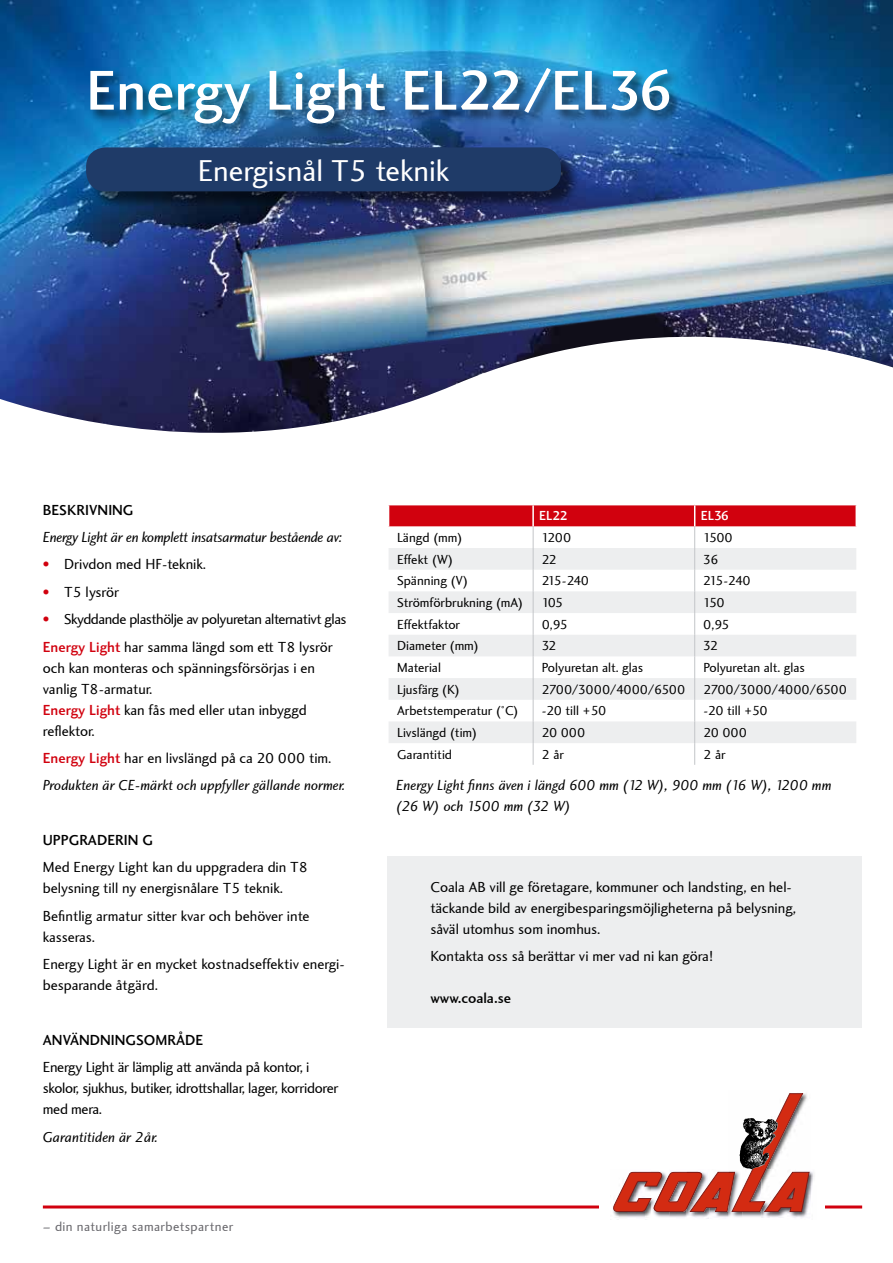
<style>
.page{position:relative;width:893px;height:1263px;background:#fff}
.page>*{position:absolute;margin:0;border:0;box-sizing:border-box;transform-origin:0 0}
.t1{font:500 58.05px "Charlotte Sans";color:#fff}
.t2{font:31.05px "Charlotte Sans";color:#fff}
.t3{font:15px/21px "Charlotte Sans";color:#000}
.t4{font:italic 15px/27.3px "Charlotte Sans";color:#000}
.t5{font:15px/21px "Charlotte Sans";letter-spacing:-.02em;color:#000}
.t6{font:15px/27.3px "Charlotte Sans";letter-spacing:-.03em;color:#000}
.t7{font:500 15px "Charlotte Sans";color:#000}
.t8{font:italic 15px "Charlotte Sans";letter-spacing:-.02em;color:#000}
.t9{font:13.5px "Charlotte Sans";color:#000}
.t10{font:13.5px "Charlotte Sans";letter-spacing:-.03em;color:#000}
.t11{font:13.5px "Charlotte Sans";letter-spacing:.03em;color:#68676c}
.t12{font:500 13.5px "Charlotte Sans";color:#fff}
.s1{color:#d1010e}
.s2{font-weight:500;color:#d1010e}
.s3{font-weight:500;font-style:normal;color:#d1010e}
.s4{font-style:normal}
</style>
<div class="page">
<div style="left:388px;top:856px;width:474px;height:171px;background:#edeeef"></div>
<img style="left:0;top:0;width:893px;height:433px">
<hr style="left:43px;top:1205px;width:819px;height:3px;background:#d1010e">
<div style="left:600px;top:1090px;width:225px;height:129px;background:#fff"></div>
<img style="left:613px;top:1212px;width:129px;height:6px">
<img style="left:651px;top:1212px;width:18px;height:6px">
<img style="left:687px;top:1212px;width:22px;height:7px">
<img style="left:742px;top:1212px;width:19px;height:5px">
<img style="left:761px;top:1171px;width:53px;height:47px">
<svg style="left:613px;top:1093px;width:197px;height:119px"></svg>
<div style="left:89px;top:67px;width:594px;height:70px;background:#000;opacity:.6"></div>
<div style="left:88px;top:150px;width:492px;height:60px;background:#000;opacity:.6"></div>
<div style="left:86px;top:147px;width:475px;height:44px;background:#1f3b68;border-radius:20px"></div>
<img style="left:202px;top:56px;width:691px;height:377px">
<svg style="left:388px;top:505px;width:468px;height:260px"></svg>
<h1 class="t1" style="left:86px;top:57px;width:588px">Energy Light EL22/EL36</h1>
<h2 class="t2" style="left:198px;top:153px;width:253px">Energisnål T5 teknik</h2>
<p class="t7" style="left:43px;top:501px;width:92px">BESKRIVNING</p>
<p class="t8" style="left:43px;top:529px;width:301px">Energy Light är en komplett insatsarmatur bestående av:</p>
<p class="t3" style="left:43px;top:554px;width:165px"><span class="s1">•</span> Drivdon med HF-teknik.</p>
<p class="t3" style="left:43px;top:582px;width:78px"><span class="s1">•</span> T5 lysrör</p>
<p class="t6" style="left:43px;top:606px;width:305px"><span class="s1">•</span> Skyddande plasthölje av polyuretan alternativt glas<br><span class="s2">Energy Light</span> har samma längd som ett T8 lysrör</p>
<p class="t3" style="left:43px;top:657px;width:274px">och kan monteras och spänningsförsörjas i en vanlig T8-armatur.<br><span class="s2">Energy Light</span> kan fås med eller utan inbyggd reflektor.</p>
<p class="t4" style="left:43px;top:745px;width:304px"><span class="s3">Energy Light</span> <span class="s4">har en livslängd på ca 20 000 tim.<br></span>Produkten är CE-märkt och uppfyller gällande normer.</p>
<p class="t7" style="left:43px;top:831px;width:73px">Uppgraderin</p>
<p class="t7" style="left:142px;top:831px;width:9px">g</p>
<p class="t3" style="left:43px;top:857px;width:267px">Med Energy Light kan du uppgradera din T8 belysning till ny energisnålare T5 teknik.</p>
<p class="t3" style="left:43px;top:906px;width:268px">Befintlig armatur sitter kvar och behöver inte kasseras.</p>
<p class="t3" style="left:43px;top:954px;width:303px">Energy Light är en mycket kostnadseffektiv energi&shy;besparande åtgärd.</p>
<p class="t7" style="left:43px;top:1031px;width:162px">ANVÄNDNINGSOMRÅDE</p>
<p class="t5" style="left:43px;top:1057px;width:297px">Energy Light är lämplig att använda på kontor, i skolor, sjukhus, butiker, idrottshallar, lager, korridorer med mera.</p>
<p class="t4" style="left:43px;top:1124px;width:117px">Garantitiden är 2år.</p>
<p class="t11" style="left:43px;top:1219px;width:192px">– din naturliga samarbetspartner</p>
<p class="t12" style="left:539px;top:508px;width:30px">EL22</p>
<p class="t12" style="left:701px;top:508px;width:30px">EL36</p>
<p class="t9" style="left:397px;top:530px;width:67px">Längd (mm)</p>
<p class="t9" style="left:542px;top:530px;width:31px">1200</p>
<p class="t9" style="left:703px;top:530px;width:31px">1500</p>
<p class="t9" style="left:397px;top:552px;width:58px">Effekt (W)</p>
<p class="t9" style="left:542px;top:552px;width:17px">22</p>
<p class="t9" style="left:703px;top:552px;width:17px">36</p>
<p class="t9" style="left:397px;top:573px;width:73px">Spänning (V)</p>
<p class="t9" style="left:542px;top:573px;width:49px">215-240</p>
<p class="t9" style="left:703px;top:573px;width:49px">215-240</p>
<p class="t9" style="left:397px;top:595px;width:128px">Strömförbrukning (mA)</p>
<p class="t9" style="left:542px;top:595px;width:23px">105</p>
<p class="t9" style="left:703px;top:595px;width:23px">150</p>
<p class="t9" style="left:397px;top:617px;width:64px">Effektfaktor</p>
<p class="t9" style="left:542px;top:617px;width:28px">0,95</p>
<p class="t9" style="left:703px;top:617px;width:28px">0,95</p>
<p class="t9" style="left:397px;top:638px;width:83px">Diameter (mm)</p>
<p class="t9" style="left:542px;top:638px;width:17px">32</p>
<p class="t9" style="left:703px;top:638px;width:17px">32</p>
<p class="t9" style="left:397px;top:660px;width:45px">Material</p>
<p class="t9" style="left:542px;top:660px;width:103px">Polyuretan alt. glas</p>
<p class="t9" style="left:703px;top:660px;width:103px">Polyuretan alt. glas</p>
<p class="t9" style="left:397px;top:682px;width:64px">Ljusfärg (K)</p>
<p class="t10" style="left:542px;top:682px;width:145px">2700/3000/4000/6500</p>
<p class="t10" style="left:703px;top:682px;width:145px">2700/3000/4000/6500</p>
<p class="t9" style="left:397px;top:703px;width:123px">Arbetstemperatur (°C)</p>
<p class="t9" style="left:542px;top:703px;width:66px">-20 till +50</p>
<p class="t9" style="left:703px;top:703px;width:66px">-20 till +50</p>
<p class="t9" style="left:397px;top:725px;width:82px">Livslängd (tim)</p>
<p class="t9" style="left:542px;top:725px;width:45px">20 000</p>
<p class="t9" style="left:703px;top:725px;width:45px">20 000</p>
<p class="t9" style="left:397px;top:747px;width:56px">Garantitid</p>
<p class="t9" style="left:542px;top:747px;width:24px">2 år</p>
<p class="t9" style="left:703px;top:747px;width:24px">2 år</p>
<p class="t4" style="left:396px;top:775px;width:437px;line-height:21px">Energy Light finns även i längd 600 mm (12 W), 900 mm (16 W), 1200 mm (26 W) och 1500 mm (32 W)</p>
<p class="t3" style="left:430px;top:876px;width:367px">Coala AB vill ge företagare, kommuner och landsting, en hel&shy;täckande bild av energibesparingsmöjligheterna på belysning, såväl utomhus som inomhus.</p>
<p class="t3" style="left:430px;top:946px;width:284px">Kontakta oss så berättar vi mer vad ni kan göra!</p>
<p class="t7" style="left:430px;top:989px;width:82px">www.coala.se</p>
</div>
